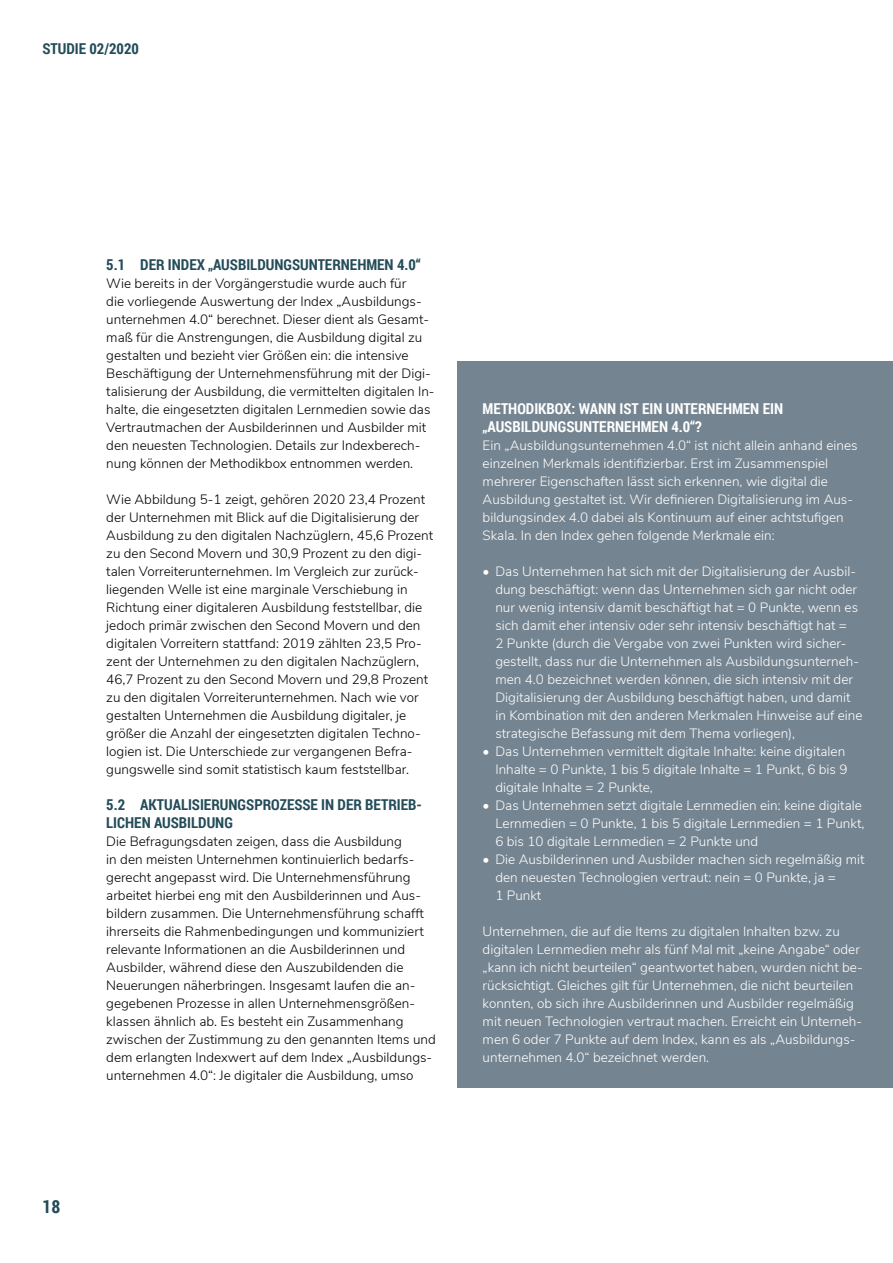
<style>
.page{position:relative;width:893px;height:1263px;background:#fff}
.page>*{position:absolute;margin:0;border:0;box-sizing:border-box;transform-origin:0 0}
.t1{font:700 18px "Roboto Condensed";color:#234b58}
.t2{font:700 15px/18px "Roboto Condensed";color:#234b58}
.t3{font:700 15px/18px "Roboto Condensed";color:#fff}
.t4{font:300 13.5px/18px "Nunito Sans";color:#000}
.t5{font:300 13.5px/18px "Nunito Sans";color:#fff}
</style>
<div class="page">
<div style="left:457px;top:361px;width:436px;height:727px;background:#748490"></div>
<p class="t2" style="left:43px;top:39px;width:98px">STUDIE 02/2020</p>
<p class="t2" style="left:106px;top:255px;width:316px">5.1 DER INDEX „AUSBILDUNGSUNTERNEHMEN 4.0“</p>
<p class="t4" style="left:106px;top:273px;width:330px">Wie bereits in der Vorgängerstudie wurde auch für<br>die vorliegende Auswertung der Index „Ausbildungs&shy;unternehmen 4.0“ berechnet. Dieser dient als Gesamt&shy;maß für die Anstrengungen, die Ausbildung digital zu gestalten und bezieht vier Größen ein: die intensive Beschäftigung der Unternehmensführung mit der Digi&shy;talisierung der Ausbildung, die vermittelten digitalen In&shy;halte, die eingesetzten digitalen Lernmedien sowie das Vertrautmachen der Ausbilderinnen und Ausbilder mit den neuesten Technologien. Details zur Indexberech&shy;nung können der Methodikbox entnommen werden.</p>
<p class="t4" style="left:106px;top:489px;width:328px">Wie Abbildung 5-1 zeigt, gehören 2020 23,4 Prozent der Unternehmen mit Blick auf die Digitalisierung der Ausbildung zu den digitalen Nachzüglern, 45,6 Prozent zu den Second Movern und 30,9 Prozent zu den digi&shy;talen Vorreiterunternehmen. Im Vergleich zur zurück&shy;liegenden Welle ist eine marginale Verschiebung in Richtung einer digitaleren Ausbildung feststellbar, die jedoch primär zwischen den Second Movern und den digitalen Vorreitern stattfand: 2019 zählten 23,5 Pro&shy;zent der Unternehmen zu den digitalen Nachzüglern, 46,7 Prozent zu den Second Movern und 29,8 Prozent zu den digitalen Vorreiterunternehmen. Nach wie vor gestalten Unternehmen die Ausbildung digitaler, je größer die Anzahl der eingesetzten digitalen Techno&shy;logien ist. Die Unterschiede zur vergangenen Befra&shy;gungswelle sind somit statistisch kaum feststellbar.</p>
<p class="t2" style="left:106px;top:795px;width:317px">5.2 AKTUALISIERUNGSPROZESSE IN DER BETRIEB-<br>LICHEN AUSBILDUNG</p>
<p class="t4" style="left:106px;top:831px;width:331px">Die Befragungsdaten zeigen, dass die Ausbildung<br>in den meisten Unternehmen kontinuierlich bedarfs&shy;gerecht angepasst wird. Die Unternehmensführung arbeitet hierbei eng mit den Ausbilderinnen und Aus&shy;bildern zusammen. Die Unternehmensführung schafft ihrerseits die Rahmenbedingungen und kommuniziert relevante Informationen an die Ausbilderinnen und Ausbilder, während diese den Auszubildenden die Neuerungen näherbringen. Insgesamt laufen die an&shy;gegebenen Prozesse in allen Unternehmensgrößen&shy;klassen ähnlich ab. Es besteht ein Zusammenhang zwischen der Zustimmung zu den genannten Items und dem erlangten Indexwert auf dem Index „Ausbildungs&shy;unternehmen 4.0“: Je digitaler die Ausbildung, umso</p>
<h1 class="t1" style="left:43px;top:1193px;width:19px">18</h1>
<p class="t3" style="left:483px;top:399px;width:302px">METHODIKBOX: WANN IST EIN UNTERNEHMEN EIN „AUSBILDUNGSUNTERNEHMEN 4.0“?</p>
<p class="t5" style="left:483px;top:435px;width:376px">Ein „Ausbildungsunternehmen 4.0“ ist nicht allein anhand eines einzelnen Merkmals identifizierbar. Erst im Zusammenspiel mehrerer Eigenschaften lässt sich erkennen, wie digital die Ausbildung gestaltet ist. Wir definieren Digitalisierung im Aus&shy;bildungsindex 4.0 dabei als Kontinuum auf einer achtstufigen Skala. In den Index gehen folgende Merkmale ein:</p>
<p class="t5" style="left:495px;top:561px;width:369px;text-indent:-13px">• Das Unternehmen hat sich mit der Digitalisierung der Ausbil&shy;dung beschäftigt: wenn das Unternehmen sich gar nicht oder nur wenig intensiv damit beschäftigt hat = 0 Punkte, wenn es sich damit eher intensiv oder sehr intensiv beschäftigt hat =<br>2 Punkte (durch die Vergabe von zwei Punkten wird sicher&shy;gestellt, dass nur die Unternehmen als Ausbildungsunterneh&shy;men 4.0 bezeichnet werden können, die sich intensiv mit der Digitalisierung der Ausbildung beschäftigt haben, und damit in Kombination mit den anderen Merkmalen Hinweise auf eine strategische Befassung mit dem Thema vorliegen),</p>
<p class="t5" style="left:495px;top:741px;width:354px;text-indent:-13px">• Das Unternehmen vermittelt digitale Inhalte: keine digitalen<br>Inhalte = 0 Punkte, 1 bis 5 digitale Inhalte = 1 Punkt, 6 bis 9 digitale Inhalte = 2 Punkte,</p>
<p class="t5" style="left:495px;top:795px;width:371px;text-indent:-13px">• Das Unternehmen setzt digitale Lernmedien ein: keine digitale<br>Lernmedien = 0 Punkte, 1 bis 5 digitale Lernmedien = 1 Punkt,<br>6 bis 10 digitale Lernmedien = 2 Punkte und</p>
<p class="t5" style="left:495px;top:849px;width:371px;text-indent:-13px">• Die Ausbilderinnen und Ausbilder machen sich regelmäßig mit den neuesten Technologien vertraut: nein = 0 Punkte, ja =<br>1 Punkt</p>
<p class="t5" style="left:483px;top:921px;width:382px">Unternehmen, die auf die Items zu digitalen Inhalten bzw. zu digitalen Lernmedien mehr als fünf Mal mit „keine Angabe“ oder „kann ich nicht beurteilen“ geantwortet haben, wurden nicht be&shy;rücksichtigt. Gleiches gilt für Unternehmen, die nicht beurteilen konnten, ob sich ihre Ausbilderinnen und Ausbilder regelmäßig mit neuen Technologien vertraut machen. Erreicht ein Unterneh&shy;men 6 oder 7 Punkte auf dem Index, kann es als „Ausbildungs&shy;unternehmen 4.0“ bezeichnet werden.</p>
</div>
